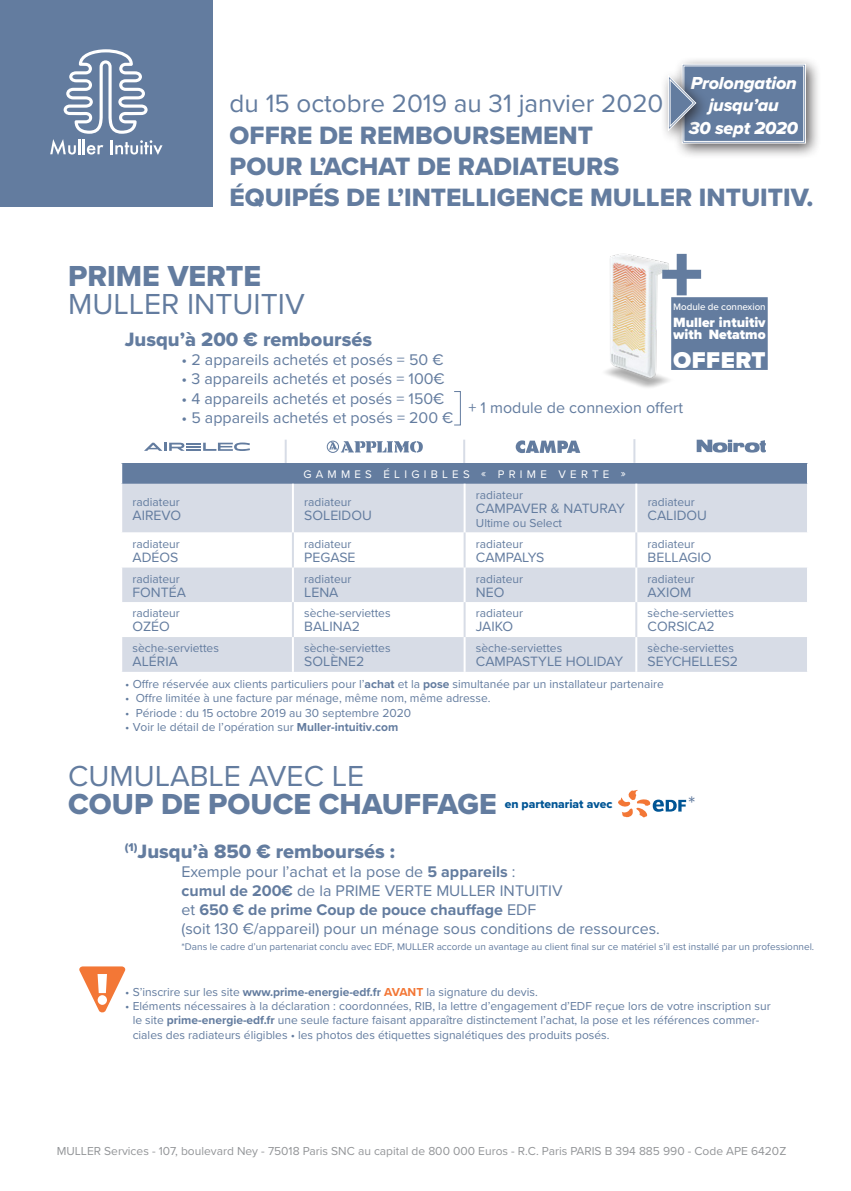
<style>
.page{position:relative;width:851px;height:1191px;background:#fff}
.page>*{position:absolute;margin:0;border:0;box-sizing:border-box;transform-origin:0 0}
.t1{font:900 85.8px "Proxima Nova";color:#637c9f}
.t2{font:30px/28px "Proxima Nova Extrabld";color:#637c9f}
.t3{font:30px "Proxima Nova";color:#637c9f}
.t4{font:26px/31.2px "Proxima Nova Extrabld";color:#637c9f}
.t5{font:26px "Proxima Nova";color:#637c9f}
.t6{font:900 23.6px "Proxima Nova";letter-spacing:.02em;color:#fff}
.t7{font:21.6px "Proxima Nova";color:#637c9f}
.t8{font:20px "Proxima Nova Extrabld";color:#637c9f}
.t9{font:18px/22.6px "Proxima Nova Extrabld It";letter-spacing:-.01em;color:#fff;text-align:center}
.t10{font:16px/19.2px "Proxima Nova";color:#637c9f}
.t11{font:14px "Proxima Nova";color:#637c9f}
.t12{font:900 14px "Proxima Nova";color:#fff}
.t13{font:12.2px "Proxima Nova Extrabld";color:#005595}
.t14{font:12px/14.4px "Proxima Nova";color:#637c9f}
.t15{font:12px "Proxima Nova";color:#939598}
.t16{font:11.4px "Proxima Nova";letter-spacing:.375em;color:#fff}
.t17{font:10px "Proxima Nova";color:#637c9f}
.t18{font:500 9.8px "Proxima Nova";color:#fff}
.s1{font-weight:700}
.s2{font-family:"Proxima Nova"}
.s3{font-weight:700;color:#f37736}
</style>
<div class="page">
<div style="left:713px;top:297px;width:55px;height:73px;background:#637c9f"></div>
<img style="left:605px;top:254px;width:108px;height:134px">
<svg style="left:696px;top:439px;width:69px;height:13px"></svg>
<svg style="left:515px;top:440px;width:65px;height:13px"></svg>
<div style="left:327px;top:441px;width:11px;height:11px;border:1px solid #637c9f;border-radius:50%"></div>
<svg style="left:329px;top:441px;width:94px;height:12px"></svg>
<svg style="left:144px;top:442px;width:106px;height:9px"></svg>
<hr style="left:285px;top:439px;width:2px;height:24px;background:#d7dce6">
<hr style="left:463px;top:439px;width:2px;height:24px;background:#d7dce6">
<hr style="left:633px;top:439px;width:2px;height:24px;background:#d7dce6">
<div style="left:0;top:0;width:213px;height:206px;background:#637c9f"></div>
<svg style="left:50px;top:49px;width:112px;height:106px"></svg>
<div style="left:121px;top:463px;width:686px;height:21px;background:#637c9f"></div>
<div style="left:122px;top:484px;width:684px;height:188px;background:#d7dce6"></div>
<svg style="left:122px;top:532px;width:684px;height:105px"></svg>
<hr style="left:120px;top:463px;width:2px;height:21px;background:#fff">
<hr style="left:806px;top:463px;width:2px;height:21px;background:#fff">
<hr style="left:292px;top:484px;width:2px;height:48px;background:#fff">
<hr style="left:463px;top:484px;width:2px;height:48px;background:#fff">
<hr style="left:292px;top:567px;width:2px;height:35px;background:#fff">
<hr style="left:463px;top:567px;width:2px;height:35px;background:#fff">
<hr style="left:292px;top:637px;width:2px;height:35px;background:#fff">
<hr style="left:463px;top:637px;width:2px;height:35px;background:#fff">
<hr style="left:635px;top:484px;width:2px;height:48px;background:#fff">
<hr style="left:635px;top:567px;width:2px;height:35px;background:#fff">
<hr style="left:635px;top:637px;width:2px;height:35px;background:#fff">
<hr style="left:292px;top:532px;width:2px;height:35px;background:#d7dce6">
<hr style="left:463px;top:532px;width:2px;height:35px;background:#d7dce6">
<hr style="left:635px;top:532px;width:2px;height:35px;background:#d7dce6">
<hr style="left:292px;top:602px;width:2px;height:35px;background:#d7dce6">
<hr style="left:463px;top:602px;width:2px;height:35px;background:#d7dce6">
<hr style="left:635px;top:602px;width:2px;height:35px;background:#d7dce6">
<div style="left:453px;top:391px;width:8px;height:34px;border:1px solid #637c9f"></div>
<svg style="left:618px;top:790px;width:68px;height:27px"></svg>
<svg style="left:79px;top:966px;width:47px;height:47px"></svg>
<div style="left:673px;top:56px;width:148px;height:103px;background:#231f20;opacity:.75"></div>
<div style="left:660px;top:69px;width:50px;height:76px;background:#231f20;opacity:.75"></div>
<svg style="left:667px;top:64px;width:138px;height:79px;background:#7489a7"></svg>
<p class="t9" style="left:688px;top:72px;width:111px">Prolongation jusqu’au<br>30 sept 2020</p>
<p class="t5" style="left:230px;top:84px;width:435px">du 15 octobre 2019 au 31 janvier 2020</p>
<p class="t4" style="left:230px;top:119px;width:585px">OFFRE DE REMBOURSEMENT<br>POUR L’ACHAT DE RADIATEURS<br>ÉQUIPÉS DE L’INTELLIGENCE MULLER INTUITIV.</p>
<p class="t2" style="left:68px;top:261px;width:194px">PRIME VERTE</p>
<p class="t3" style="left:68px;top:281px;width:238px">MULLER INTUITIV</p>
<p class="t8" style="left:125px;top:324px;width:249px">Jusqu’à 200 € remboursés</p>
<p class="t10" style="left:181px;top:349px;width:263px">• 2 appareils achetés et posés = 50 €</p>
<p class="t10" style="left:181px;top:369px;width:265px">• 3 appareils achetés et posés = 100€</p>
<p class="t10" style="left:181px;top:388px;width:264px">• 4 appareils achetés et posés = 150€</p>
<p class="t10" style="left:181px;top:407px;width:273px">• 5 appareils achetés et posés = 200 €</p>
<p class="t1" style="left:659px;top:211px;width:45px">+</p>
<p class="t18" style="left:673px;top:300px;width:94px">Module de connexion</p>
<p class="t12" style="left:673px;top:312px;width:94px">Muller intuitiv</p>
<p class="t12" style="left:673px;top:324px;width:94px">with Netatmo</p>
<p class="t6" style="left:673px;top:342px;width:94px">OFFERT</p>
<p class="t10" style="left:468px;top:397px;width:216px">+ 1 module de connexion offert</p>
<p class="t16" style="left:303px;top:466px;width:324px">GAMMES ÉLIGIBLES « PRIME VERTE »</p>
<p class="t14" style="left:132px;top:494px;width:49px">radiateur</p>
<p class="t11" style="left:132px;top:505px;width:50px">AIREVO</p>
<p class="t14" style="left:304px;top:494px;width:49px">radiateur</p>
<p class="t11" style="left:304px;top:505px;width:69px">SOLEIDOU</p>
<p class="t14" style="left:476px;top:487px;width:49px">radiateur</p>
<p class="t11" style="left:476px;top:498px;width:151px">CAMPAVER &amp; NATURAY</p>
<p class="t14" style="left:476px;top:515px;width:88px">Ultime ou Select</p>
<p class="t14" style="left:647px;top:494px;width:49px">radiateur</p>
<p class="t11" style="left:647px;top:505px;width:61px">CALIDOU</p>
<p class="t14" style="left:132px;top:536px;width:49px">radiateur</p>
<p class="t11" style="left:132px;top:546px;width:47px">ADÉOS</p>
<p class="t14" style="left:304px;top:536px;width:49px">radiateur</p>
<p class="t11" style="left:304px;top:546px;width:53px">PEGASE</p>
<p class="t14" style="left:476px;top:536px;width:49px">radiateur</p>
<p class="t11" style="left:476px;top:546px;width:70px">CAMPALYS</p>
<p class="t14" style="left:647px;top:536px;width:49px">radiateur</p>
<p class="t11" style="left:647px;top:546px;width:65px">BELLAGIO</p>
<p class="t14" style="left:132px;top:571px;width:49px">radiateur</p>
<p class="t11" style="left:132px;top:581px;width:55px">FONTÉA</p>
<p class="t14" style="left:304px;top:571px;width:49px">radiateur</p>
<p class="t11" style="left:304px;top:581px;width:36px">LENA</p>
<p class="t14" style="left:476px;top:571px;width:49px">radiateur</p>
<p class="t11" style="left:476px;top:581px;width:30px">NEO</p>
<p class="t14" style="left:647px;top:571px;width:49px">radiateur</p>
<p class="t11" style="left:647px;top:581px;width:45px">AXIOM</p>
<p class="t14" style="left:132px;top:605px;width:49px">radiateur</p>
<p class="t11" style="left:132px;top:616px;width:39px">OZÉO</p>
<p class="t14" style="left:304px;top:605px;width:88px">sèche-serviettes</p>
<p class="t11" style="left:304px;top:616px;width:57px">BALINA2</p>
<p class="t14" style="left:476px;top:605px;width:49px">radiateur</p>
<p class="t11" style="left:476px;top:616px;width:39px">JAIKO</p>
<p class="t14" style="left:647px;top:605px;width:88px">sèche-serviettes</p>
<p class="t11" style="left:647px;top:616px;width:69px">CORSICA2</p>
<p class="t14" style="left:647px;top:640px;width:88px">sèche-serviettes</p>
<p class="t11" style="left:647px;top:651px;width:92px">SEYCHELLES2</p>
<p class="t14" style="left:125px;top:676px;width:540px">• Offre réservée aux clients particuliers pour l’<span class="s1">achat</span> et la <span class="s1">pose</span> simultanée par un installateur partenaire</p>
<p class="t14" style="left:125px;top:690px;width:367px">• Offre limitée à une facture par ménage, même nom, même adresse.</p>
<p class="t14" style="left:125px;top:705px;width:287px">• Période : du 15 octobre 2019 au 30 septembre 2020</p>
<p class="t14" style="left:125px;top:719px;width:274px">• Voir le détail de l’opération sur <span class="s1">Muller-intuitiv.com</span></p>
<p class="t14" style="left:132px;top:640px;width:88px">sèche-serviettes</p>
<p class="t11" style="left:132px;top:651px;width:47px">ALÉRIA</p>
<p class="t14" style="left:304px;top:640px;width:88px">sèche-serviettes</p>
<p class="t11" style="left:304px;top:651px;width:62px">SOLÈNE2</p>
<p class="t14" style="left:476px;top:640px;width:88px">sèche-serviettes</p>
<p class="t11" style="left:476px;top:651px;width:149px">CAMPASTYLE HOLIDAY</p>
<p class="t2" style="left:68px;top:762px;width:430px"><span class="s2">CUMULABLE AVEC LE<br></span>COUP DE POUCE CHAUFFAGE</p>
<p class="t13" style="left:504px;top:795px;width:109px">en partenariat avec</p>
<p class="t7" style="left:688px;top:788px;width:9px">*</p>
<p class="t8" style="left:125px;top:836px;width:272px"><sup>(1)</sup>Jusqu’à 850 € remboursés :</p>
<p class="t10" style="left:181px;top:861px;width:480px">Exemple pour l’achat et la pose de <span class="s1">5 appareils</span> :<br><span class="s1">cumul de 200€</span> de la PRIME VERTE MULLER INTUITIV<br>et <span class="s1">650 € de prime Coup de pouce chauffage</span> EDF<br>(soit 130 €/appareil) pour un ménage sous conditions de ressources.</p>
<p class="t17" style="left:181px;top:939px;width:634px">*Dans le cadre d’un partenariat conclu avec EDF, MULLER accorde un avantage au client final sur ce matériel s’il est installé par un professionnel.</p>
<p class="t14" style="left:125px;top:983px;width:414px">• S’inscrire sur les site <span class="s1">www.prime-energie-edf.fr</span> <span class="s3">AVANT</span> la signature du devis.</p>
<p class="t14" style="left:133px;top:998px;width:639px;text-indent:-7px">• Eléments nécessaires à la déclaration : coordonnées, RIB, la lettre d’engagement d’EDF reçue lors de votre inscription sur le site <span class="s1">prime-energie-edf.fr</span> une seule facture faisant apparaître distinctement l’achat, la pose et les références commer&shy;ciales des radiateurs éligibles • les photos des étiquettes signalétiques des produits posés.</p>
<p class="t15" style="left:57px;top:1142px;width:731px">MULLER Services - 107, boulevard Ney - 75018 Paris SNC au capital de 800 000 Euros - R.C. Paris PARIS B 394 885 990 - Code APE 6420Z</p>
</div>
